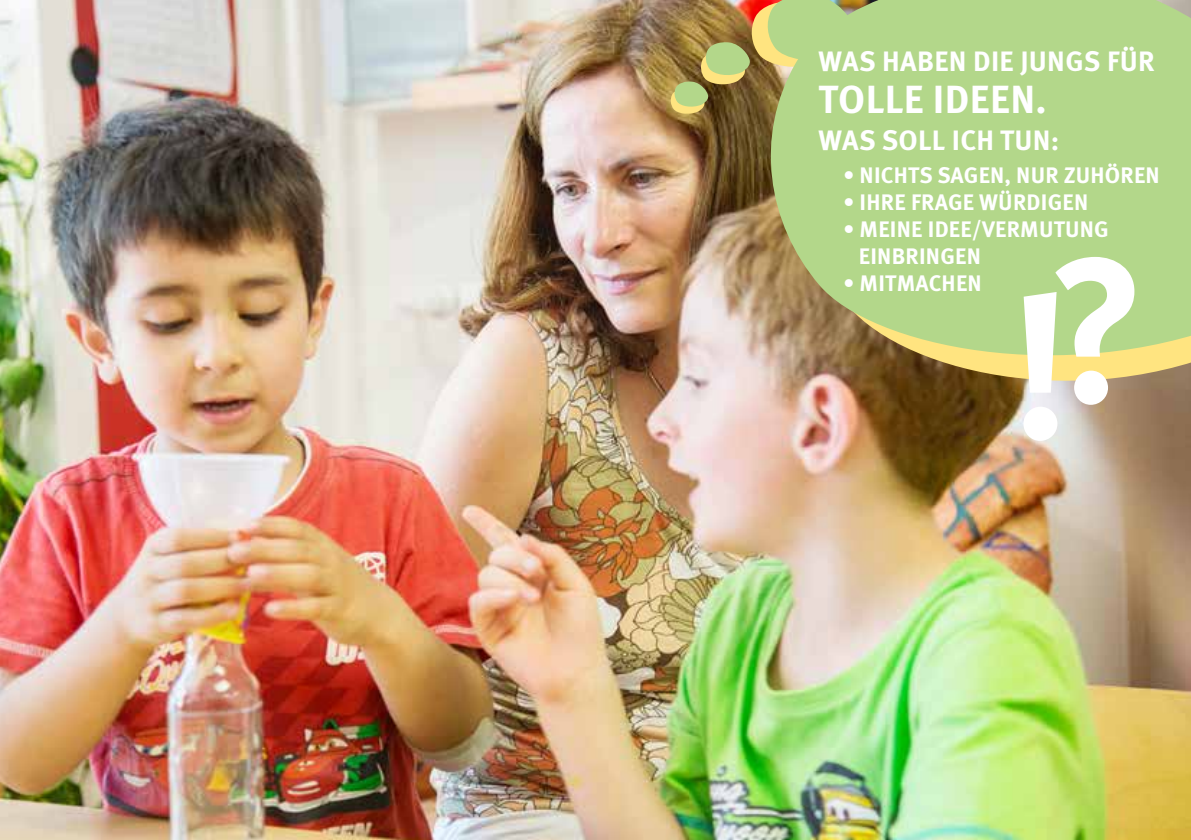
<style>
.page{position:relative;width:1191px;height:840px;background:#fff}
.page>*{position:absolute;margin:0;border:0;box-sizing:border-box;transform-origin:0 0}
.t1{font:700 205.8px "Meta Pro";color:#fff}
.t2{font:700 39.2px "Meta Pro";letter-spacing:.01em;color:#fff}
.t3{font:700 28px "Meta Pro";letter-spacing:.01em;color:#fff}
.t4{font:700 22.4px/26.8px "Meta Pro";letter-spacing:.01em;color:#fff}
</style>
<div class="page">
<img style="left:0;top:0;width:1191px;height:839px">
<img style="left:779px;top:386px;width:412px;height:30px">
<svg style="left:753px;top:0;width:438px;height:386px;fill:#b3d78a"></svg>
<svg style="left:670px;top:0;width:186px;height:116px"></svg>
<p class="t3" style="left:818px;top:40px;width:338px">WAS HABEN DIE JUNGS FÜR</p>
<h2 class="t2" style="left:818px;top:69px;width:229px">TOLLE IDEEN.</h2>
<p class="t3" style="left:818px;top:118px;width:242px">WAS SOLL ICH TUN:</p>
<p class="t4" style="left:843px;top:161px;width:318px">• NICHTS SAGEN, NUR ZUHÖREN</p>
<p class="t4" style="left:843px;top:187px;width:246px">• IHRE FRAGE WÜRDIGEN</p>
<p class="t4" style="left:859px;top:214px;width:251px;text-indent:-15px">• MEINE IDEE/VERMUTUNG<br>EINBRINGEN</p>
<p class="t4" style="left:843px;top:268px;width:140px">• MITMACHEN</p>
<h1 class="t1" style="left:1009px;top:187px;width:139px">!?</h1>
</div>
